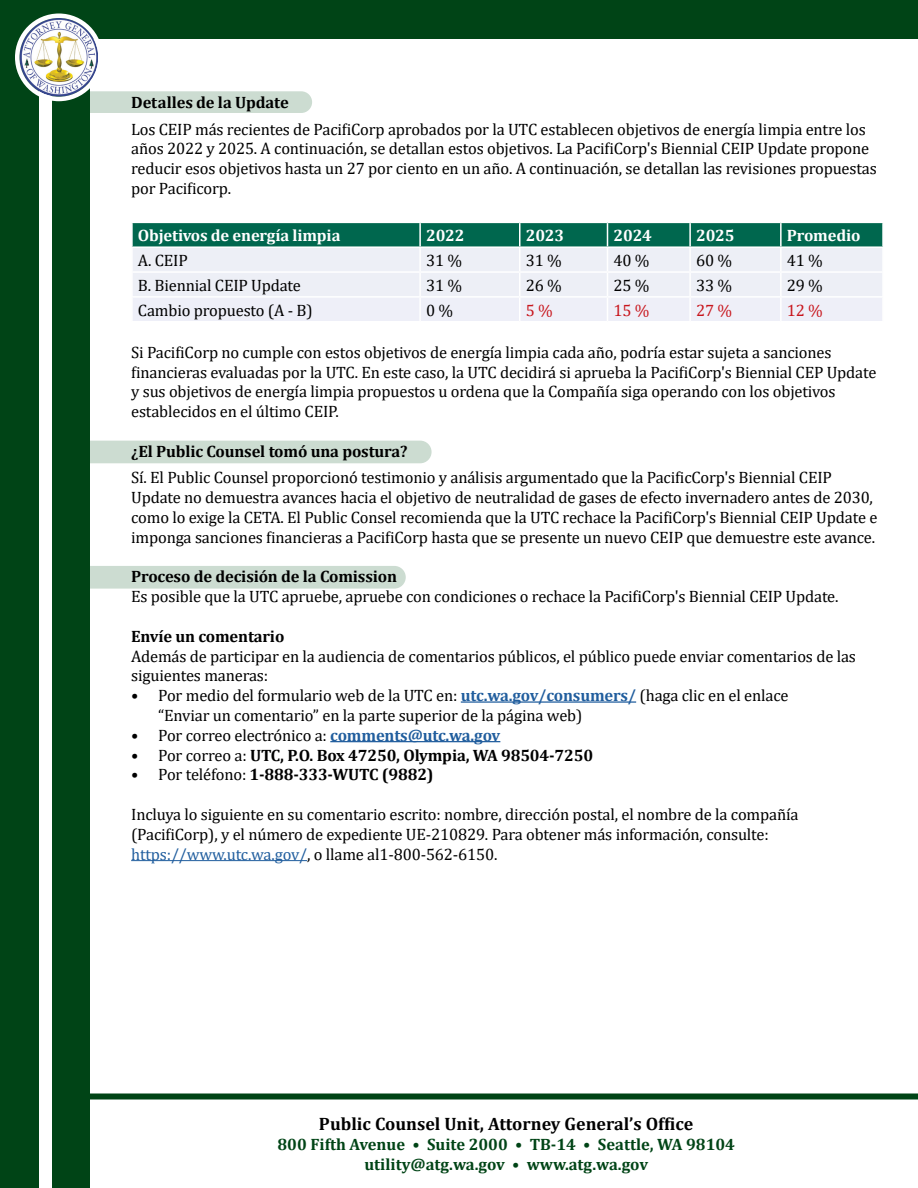
<style>
.page{position:relative;width:918px;height:1188px;background:#fff}
.page>*{position:absolute;margin:0;border:0;box-sizing:border-box;transform-origin:0 0}
.t1{font:700 18px "Cambria";color:#000}
.t2{font:16.5px/19.8px "Cambria";letter-spacing:-.01em;color:#000}
.t3{font:700 16.5px "Cambria";letter-spacing:-.01em;color:#000}
.t4{font:700 16.5px "Cambria";color:#004416}
.t5{font:700 16.5px "Cambria";letter-spacing:-.01em;color:#fff}
.t6{font:16.5px "Cambria";color:#c8161d}
.s1{font-weight:700;color:#215e9e}
.s2{font-weight:400}
.s3{color:#215e9e}
</style>
<div class="page">
<div style="left:66px;top:91px;width:246px;height:22px;background:#ccdcd1;border-radius:11px"></div>
<div style="left:72px;top:566px;width:334px;height:23px;background:#ccdcd1;border-radius:11px"></div>
<div style="left:72px;top:441px;width:360px;height:22px;background:#ccdcd1;border-radius:11px"></div>
<div style="left:0;top:0;width:918px;height:39px;background:#004416"></div>
<div style="left:75px;top:1094px;width:843px;height:6px;background:#004416"></div>
<div style="left:0;top:0;width:39px;height:1188px;background:#004416"></div>
<div style="left:52px;top:0;width:38px;height:1188px;background:#004416"></div>
<img style="left:19px;top:18px;width:79px;height:79px">
<div style="left:15px;top:13px;width:88px;height:88px;border:4px solid #fff;border-radius:50%"></div>
<hr style="left:461px;top:701px;width:175px;height:2px;background:#215e9e">
<hr style="left:330px;top:741px;width:170px;height:1px;background:#215e9e">
<hr style="left:131px;top:860px;width:176px;height:1px;background:#215e9e">
<svg style="left:132px;top:222px;width:751px;height:99px;background:#b6d0cf"></svg>
<hr style="left:690px;top:296px;width:91px;height:2px;background:#fff">
<hr style="left:689px;top:298px;width:2px;height:23px;background:#fff">
<hr style="left:781px;top:296px;width:103px;height:2px;background:#fff">
<hr style="left:780px;top:298px;width:2px;height:23px;background:#fff">
<hr style="left:882px;top:298px;width:2px;height:23px;background:#fff">
<h1 class="t3" style="left:131px;top:91px;width:159px">Detalles de la Update</h1>
<p class="t2" style="left:131px;top:119px;width:747px">Los CEIP más recientes de PacifiCorp aprobados por la UTC establecen objetivos de energía limpia entre los años 2022 y 2025. A continuación, se detallan estos objetivos. La PacifiCorp's Biennial CEIP Update propone reducir esos objetivos hasta un 27 por ciento en un año. A continuación, se detallan las revisiones propuestas por Pacificorp.</p>
<p class="t5" style="left:138px;top:224px;width:204px">Objetivos de energía limpia</p>
<p class="t5" style="left:426px;top:224px;width:40px">2022</p>
<p class="t5" style="left:526px;top:224px;width:40px">2023</p>
<p class="t5" style="left:614px;top:224px;width:40px">2024</p>
<p class="t5" style="left:696px;top:224px;width:40px">2025</p>
<p class="t5" style="left:787px;top:224px;width:75px">Promedio</p>
<p class="t2" style="left:138px;top:250px;width:51px">A. CEIP</p>
<p class="t2" style="left:426px;top:250px;width:38px">31%</p>
<p class="t2" style="left:526px;top:250px;width:38px">31%</p>
<p class="t2" style="left:614px;top:250px;width:38px">40%</p>
<p class="t2" style="left:696px;top:250px;width:38px">60%</p>
<p class="t2" style="left:787px;top:250px;width:38px">41%</p>
<p class="t2" style="left:138px;top:275px;width:165px">B. Biennial CEIP Update</p>
<p class="t2" style="left:426px;top:275px;width:38px">31%</p>
<p class="t2" style="left:526px;top:275px;width:38px">26%</p>
<p class="t2" style="left:614px;top:275px;width:38px">25%</p>
<p class="t2" style="left:696px;top:275px;width:38px">33%</p>
<p class="t2" style="left:787px;top:275px;width:38px">29%</p>
<p class="t2" style="left:138px;top:300px;width:176px">Cambio propuesto (A - B)</p>
<p class="t2" style="left:426px;top:300px;width:29px">0%</p>
<p class="t6" style="left:526px;top:300px;width:29px">5%</p>
<p class="t6" style="left:614px;top:300px;width:38px">15%</p>
<p class="t6" style="left:696px;top:300px;width:38px">27%</p>
<p class="t6" style="left:787px;top:300px;width:38px">12%</p>
<p class="t2" style="left:131px;top:342px;width:747px">Si PacifiCorp no cumple con estos objetivos de energía limpia cada año, podría estar sujeta a sanciones financieras evaluadas por la UTC. En este caso, la UTC decidirá si aprueba la PacifiCorp's Biennial CEP Update y sus objetivos de energía limpia propuestos u ordena que la Compañía siga operando con los objetivos establecidos en el último CEIP.</p>
<p class="t3" style="left:131px;top:440px;width:278px">¿El Public Counsel tomó una postura?</p>
<p class="t2" style="left:131px;top:468px;width:748px">Sí. El Public Counsel proporcionó testimonio y análisis argumentado que la PacificCorp's Biennial CEIP Update no demuestra avances hacia el objetivo de neutralidad de gases de efecto invernadero antes de 2030, como lo exige la CETA. El Public Consel recomienda que la UTC rechace la PacifiCorp's Biennial CEIP Update e imponga sanciones financieras a PacifiCorp hasta que se presente un nuevo CEIP que demuestre este avance.</p>
<p class="t3" style="left:131px;top:565px;width:267px">Proceso de decisión de la Comission</p>
<p class="t2" style="left:131px;top:587px;width:709px">Es posible que la UTC apruebe, apruebe con condiciones o rechace la PacifiCorp's Biennial CEIP Update.</p>
<p class="t3" style="left:131px;top:625px;width:155px">Envíe un comentario</p>
<p class="t2" style="left:131px;top:646px;width:726px">Además de participar en la audiencia de comentarios públicos, el público puede enviar comentarios de las siguientes maneras:</p>
<p class="t2" style="left:158px;top:686px;width:632px;text-indent:-27px">• Por medio del formulario web de la UTC en: <span class="s1">utc.wa.gov/consumers/</span> (haga clic en el enlace “Enviar un comentario” en la parte superior de la página web)</p>
<p class="t2" style="left:131px;top:725px;width:371px">• Por correo electrónico a: <span class="s1">comments@utc.wa.gov</span></p>
<p class="t3" style="left:131px;top:743px;width:463px"><span class="s2">• Por correo a:</span> UTC, P.O. Box 47250, Olympia, WA 98504-7250</p>
<p class="t3" style="left:131px;top:763px;width:304px"><span class="s2">• Por teléfono:</span> 1-888-333-WUTC (9882)</p>
<p class="t2" style="left:131px;top:804px;width:669px">Incluya lo siguiente en su comentario escrito: nombre, dirección postal, el nombre de la compañía (PacifiCorp), y el número de expediente UE-210829. Para obtener más información, consulte:</p>
<p class="t2" style="left:131px;top:844px;width:368px"><span class="s3">https://www.utc.wa.gov/</span>, o llame al1-800-562-6150.</p>
<p class="t1" style="left:319px;top:1111px;width:376px">Public Counsel Unit, Attorney General’s Office</p>
<p class="t4" style="left:277px;top:1133px;width:459px">800 Fifth Avenue • Suite 2000 • TB-14 • Seattle, WA 98104</p>
<p class="t4" style="left:364px;top:1152px;width:285px">utility@atg.wa.gov • www.atg.wa.gov</p>
</div>
